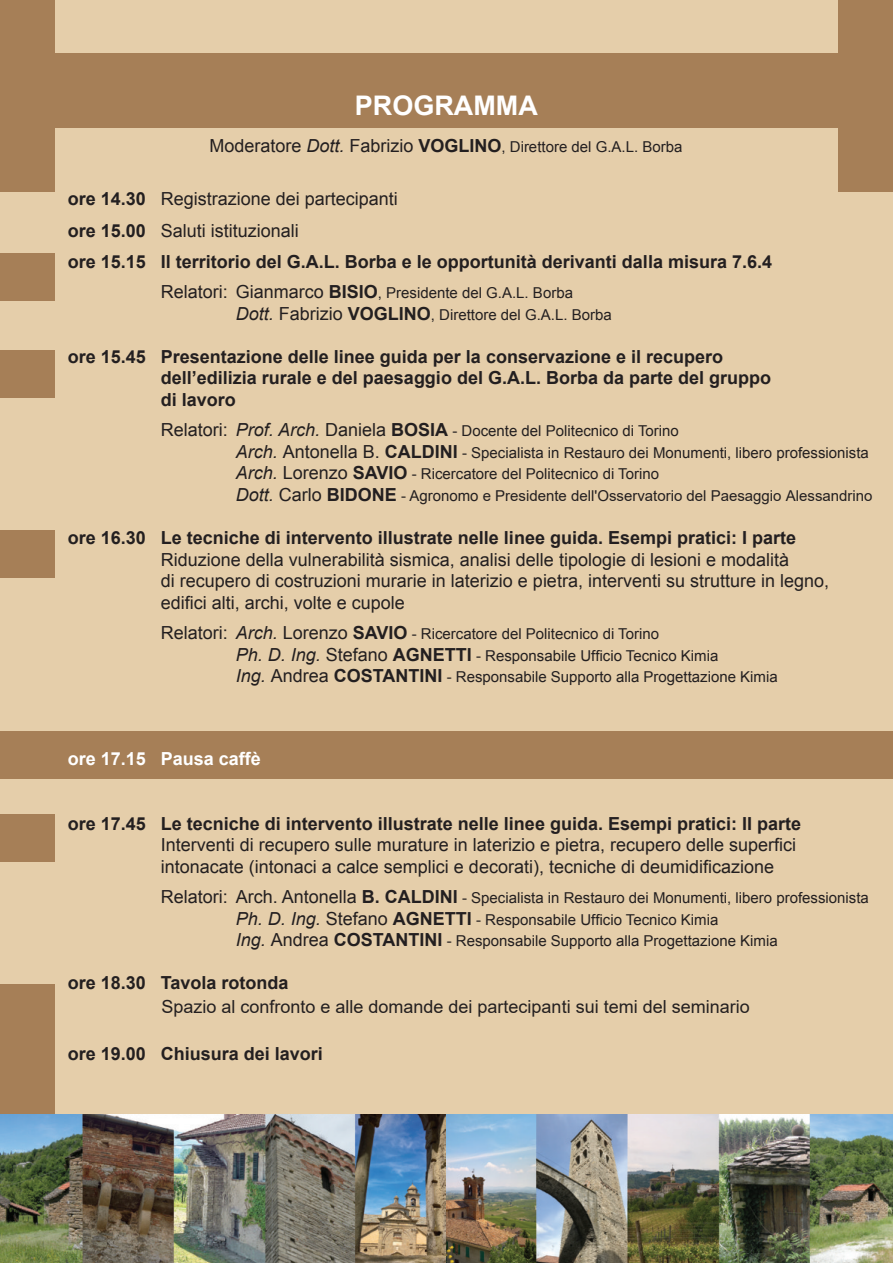
<style>
.page{position:relative;width:893px;height:1263px;background:#e5ceaa}
.page>*{position:absolute;margin:0;border:0;box-sizing:border-box;transform-origin:0 0}
.t1{font:700 27px "Arial";color:#fff}
.t2{font:700 18px/31.5px "Arial";color:#231f20}
.t3{font:18px/21.6px "Arial";color:#231f20}
.t4{font:700 18px "Arial";color:#fff}
.t5{font:15px/21.6px "Arial";color:#231f20}
.s1{font-size:18px}
.s2{font-style:italic;font-size:18px}
.s3{font-weight:700;font-size:18px}
.s4{font-weight:400}
</style>
<div class="page">
<div style="left:839px;top:0;width:54px;height:191px;background:#a67f57"></div>
<div style="left:0;top:53px;width:893px;height:75px;background:#a67f57"></div>
<div style="left:0;top:351px;width:55px;height:47px;background:#a67f57"></div>
<div style="left:0;top:0;width:55px;height:191px;background:#a67f57"></div>
<div style="left:0;top:530px;width:54px;height:47px;background:#a67f57"></div>
<div style="left:0;top:731px;width:893px;height:47px;background:#a67f57"></div>
<div style="left:0;top:815px;width:55px;height:47px;background:#a67f57"></div>
<div style="left:0;top:984px;width:54px;height:279px;background:#a67f57"></div>
<div style="left:0;top:254px;width:55px;height:47px;background:#a67f57"></div>
<img style="left:0;top:1114px;width:893px;height:149px">
<h1 class="t1" style="left:355px;top:90px;width:184px">PROGRAMMA</h1>
<p class="t5" style="left:209px;top:136px;width:475px"><span class="s1">Moderatore</span> <span class="s2">Dott.</span> <span class="s1">Fabrizio</span> <span class="s3">VOGLINO</span>, Direttore del G.A.L. Borba</p>
<p class="t2" style="left:68px;top:183px;width:706px">ore 14.30 <span class="s4">Registrazione dei partecipanti<br></span>ore 15.00 <span class="s4">Saluti istituzionali<br></span>ore 15.15 Il territorio del G.A.L. Borba e le opportunità derivanti dalla misura 7.6.4</p>
<p class="t5" style="left:236px;top:282px;width:377px;text-indent:-75px"><span class="s1">Relatori: Gianmarco</span> <span class="s3">BISIO</span>, Presidente del G.A.L. Borba<br><span class="s2">Dott.</span> <span class="s1">Fabrizio</span> <span class="s3">VOGLINO</span>, Direttore del G.A.L. Borba</p>
<p class="t2" style="left:161px;top:346px;width:612px;line-height:21.6px;text-indent:-93px">ore 15.45 Presentazione delle linee guida per la conservazione e il recupero dell’edilizia rurale e del paesaggio del G.A.L. Borba da parte del gruppo di lavoro</p>
<p class="t5" style="left:236px;top:420px;width:638px;text-indent:-75px"><span class="s1">Relatori:</span> <span class="s2">Prof. Arch.</span> <span class="s1">Daniela</span> <span class="s3">BOSIA</span> - Docente del Politecnico di Torino<br><span class="s2">Arch.</span> <span class="s1">Antonella B.</span> <span class="s3">CALDINI</span> - Specialista in Restauro dei Monumenti, libero professionista <span class="s2">Arch.</span> <span class="s1">Lorenzo</span> <span class="s3">SAVIO</span> - Ricercatore del Politecnico di Torino<br><span class="s2">Dott.</span> <span class="s1">Carlo</span> <span class="s3">BIDONE</span> - Agronomo e Presidente dell'Osservatorio del Paesaggio Alessandrino</p>
<p class="t2" style="left:68px;top:522px;width:730px">ore 16.30 Le tecniche di intervento illustrate nelle linee guida. Esempi pratici: I parte</p>
<p class="t3" style="left:161px;top:549px;width:670px">Riduzione della vulnerabilità sismica, analisi delle tipologie di lesioni e modalità<br>di recupero di costruzioni murarie in laterizio e pietra, interventi su strutture in legno, edifici alti, archi, volte e cupole</p>
<p class="t5" style="left:236px;top:623px;width:543px;text-indent:-75px"><span class="s1">Relatori:</span> <span class="s2">Arch.</span> <span class="s1">Lorenzo</span> <span class="s3">SAVIO</span> - Ricercatore del Politecnico di Torino<br><span class="s2">Ph. D. Ing.</span> <span class="s1">Stefano</span> <span class="s3">AGNETTI</span> - Responsabile Ufficio Tecnico Kimia<br><span class="s2">Ing.</span> <span class="s1">Andrea</span> <span class="s3">COSTANTINI</span> - Responsabile Supporto alla Progettazione Kimia</p>
<p class="t4" style="left:68px;top:748px;width:195px">ore 17.15 Pausa caffè</p>
<p class="t2" style="left:68px;top:808px;width:735px">ore 17.45 Le tecniche di intervento illustrate nelle linee guida. Esempi pratici: II parte</p>
<p class="t3" style="left:161px;top:834px;width:637px">Interventi di recupero sulle murature in laterizio e pietra, recupero delle superfici intonacate (intonaci a calce semplici e decorati), tecniche di deumidificazione</p>
<p class="t5" style="left:236px;top:887px;width:635px;text-indent:-75px"><span class="s1">Relatori: Arch. Antonella</span> <span class="s3">B. CALDINI</span> - Specialista in Restauro dei Monumenti, libero professionista<br><span class="s2">Ph. D. Ing.</span> <span class="s1">Stefano</span> <span class="s3">AGNETTI</span> - Responsabile Ufficio Tecnico Kimia<br><span class="s2">Ing.</span> <span class="s1">Andrea</span> <span class="s3">COSTANTINI</span> - Responsabile Supporto alla Progettazione Kimia</p>
<p class="t2" style="left:68px;top:967px;width:222px">ore 18.30 Tavola rotonda</p>
<p class="t3" style="left:161px;top:996px;width:590px">Spazio al confronto e alle domande dei partecipanti sui temi del seminario</p>
<p class="t2" style="left:68px;top:1038px;width:257px">ore 19.00 Chiusura dei lavori</p>
</div>
